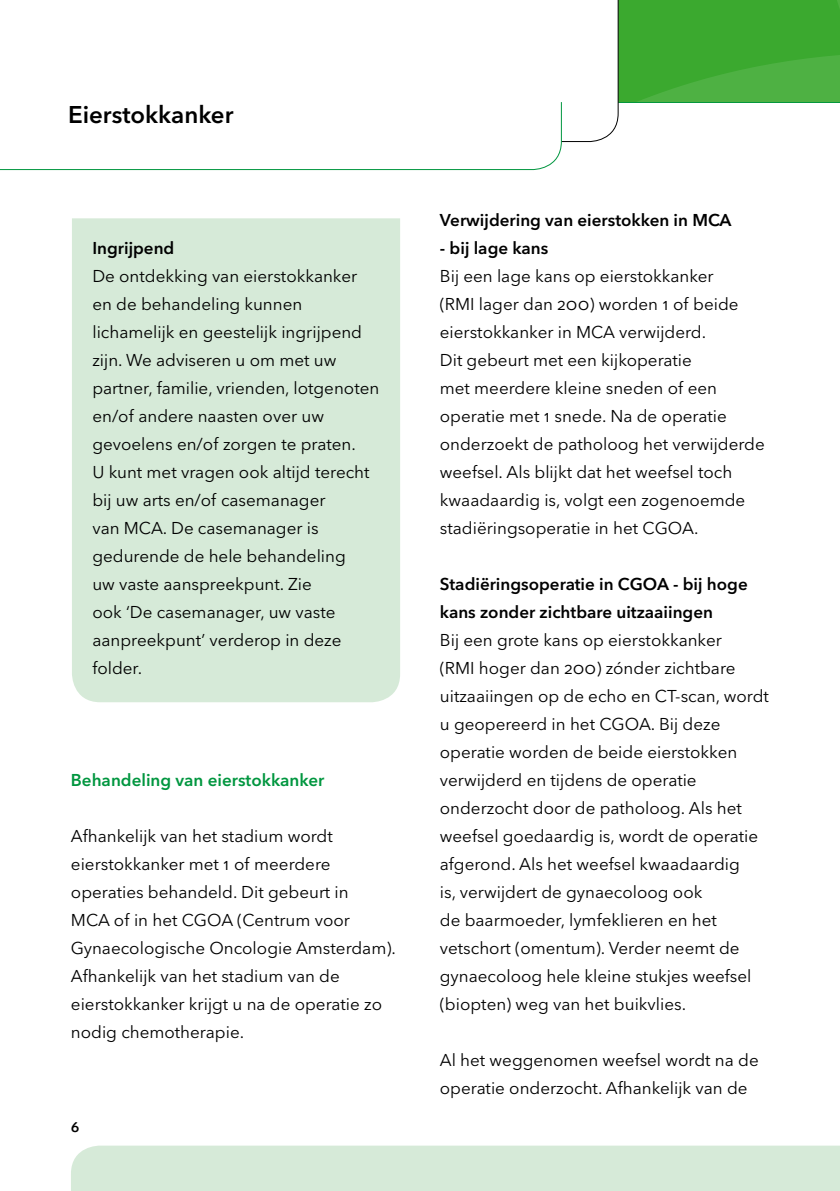
<style>
.page{position:relative;width:840px;height:1191px;background:#fff}
.page>*{position:absolute;margin:0;border:0;box-sizing:border-box;transform-origin:0 0}
.t1{font:600 24px "Avenir Next LT Pro";color:#000}
.t2{font:17px/28px "Avenir Next LT Pro";color:#000}
.t3{font:600 17px/28px "Avenir Next LT Pro";color:#000}
.t4{font:600 17px "Avenir Next LT Pro";color:#00963f}
.t5{font:600 14px "Avenir Next LT Pro";color:#000}
</style>
<div class="page">
<div style="left:71px;top:1145px;width:768px;height:46px;background:#d6ead8"></div>
<svg style="left:0;top:0;width:839px;height:171px"></svg>
<div style="left:72px;top:218px;width:328px;height:484px;background:#d6ead8"></div>
<h1 class="t1" style="left:68px;top:99px;width:167px">Eierstokkanker</h1>
<p class="t3" style="left:92px;top:234px;width:83px">Ingrijpend</p>
<p class="t2" style="left:92px;top:262px;width:288px">De ontdekking van eierstokkanker en de behandeling kunnen lichamelijk en geestelijk ingrijpend zijn. We adviseren u om met uw partner, familie, vrienden, lotgenoten en/of andere naasten over uw gevoelens en/of zorgen te praten.<br>U kunt met vragen ook altijd terecht bij uw arts en/of casemanager<br>van MCA. De casemanager is gedurende de hele behandeling<br>uw vaste aanspreekpunt. Zie<br>ook ‘De casemanager, uw vaste aanpreekpunt’ verderop in deze folder.</p>
<p class="t4" style="left:71px;top:770px;width:255px">Behandeling van eierstokkanker</p>
<p class="t2" style="left:71px;top:822px;width:326px">Afhankelijk van het stadium wordt eierstokkanker met 1 of meerdere operaties behandeld. Dit gebeurt in<br>MCA of in het CGOA (Centrum voor Gynaecologische Oncologie Amsterdam).<br>Afhankelijk van het stadium van de eierstokkanker krijgt u na de operatie zo nodig chemotherapie.</p>
<p class="t5" style="left:71px;top:1118px;width:10px">6</p>
<p class="t3" style="left:439px;top:206px;width:293px">Verwijdering van eierstokken in MCA</p>
<p class="t3" style="left:439px;top:234px;width:110px">- bij lage kans</p>
<p class="t2" style="left:439px;top:262px;width:326px">Bij een lage kans op eierstokkanker<br>(RMI lager dan 200) worden 1 of beide eierstokkanker in MCA verwijderd.<br>Dit gebeurt met een kijkoperatie<br>met meerdere kleine sneden of een operatie met 1 snede. Na de operatie onderzoekt de patholoog het verwijderde weefsel. Als blijkt dat het weefsel toch kwaadaardig is, volgt een zogenoemde stadiëringsoperatie in het CGOA.</p>
<p class="t3" style="left:439px;top:570px;width:309px">Stadiëringsoperatie in CGOA - bij hoge kans zonder zichtbare uitzaaiingen</p>
<p class="t2" style="left:439px;top:626px;width:330px">Bij een grote kans op eierstokkanker<br>(RMI hoger dan 200) zónder zichtbare uitzaaiingen op de echo en CT-scan, wordt u geopereerd in het CGOA. Bij deze operatie worden de beide eierstokken verwijderd en tijdens de operatie onderzocht door de patholoog. Als het weefsel goedaardig is, wordt de operatie afgerond. Als het weefsel kwaadaardig<br>is, verwijdert de gynaecoloog ook<br>de baarmoeder, lymfeklieren en het vetschort (omentum). Verder neemt de gynaecoloog hele kleine stukjes weefsel (biopten) weg van het buikvlies.</p>
<p class="t2" style="left:439px;top:1046px;width:320px">Al het weggenomen weefsel wordt na de operatie onderzocht. Afhankelijk van de</p>
</div>
